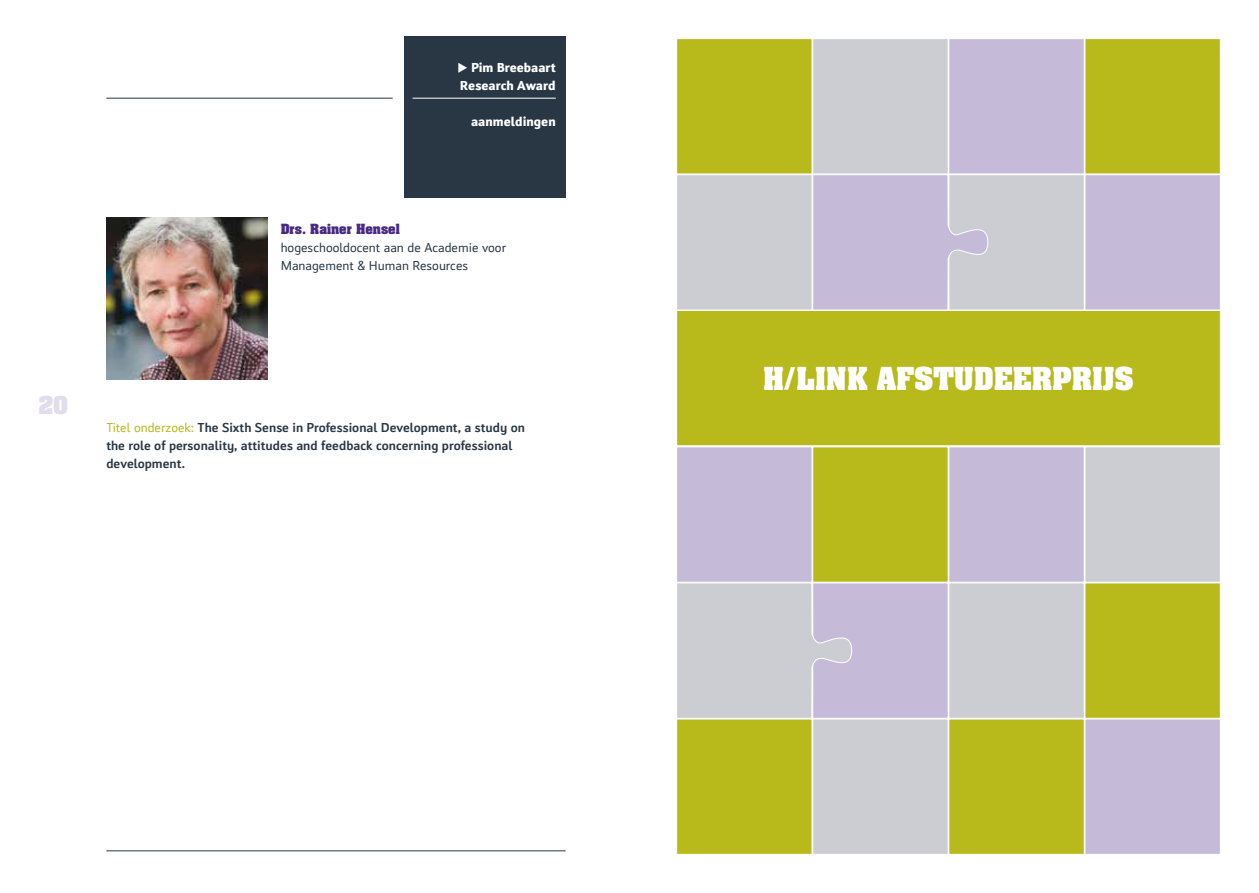
<style>
.page{position:relative;width:1259px;height:893px;background:#fff}
.page>*{position:absolute;margin:0;border:0;box-sizing:border-box;transform-origin:0 0}
.t1{font:700 27px "Aachen Std";color:#fff}
.t2{font:700 21px "Aachen Std";color:#e2dcec}
.t3{font:700 13.5px/18px "Insider";color:#293745}
.t4{font:13.5px/18px "Insider";color:#293745}
.t5{font:900 13.5px/18px "Insider";color:#fff}
.t6{font:700 12px "Aachen Std";color:#4a2b83}
.s1{font-weight:400;color:#b8b91b}
</style>
<div class="page">
<div style="left:404px;top:36px;width:162px;height:162px;background:#293745"></div>
<hr style="left:106px;top:98px;width:287px;height:1px;background:#293745">
<hr style="left:106px;top:850px;width:460px;height:1px;background:#293745">
<hr style="left:412px;top:98px;width:144px;height:1px;background:#fff">
<div style="left:676px;top:310px;width:544px;height:136px;background:#b8b91b"></div>
<svg style="left:676px;top:38px;width:545px;height:273px;background:#c2be8a"></svg>
<svg style="left:812px;top:38px;width:176px;height:408px"></svg>
<svg style="left:852px;top:446px;width:369px;height:409px;background:#c4c199"></svg>
<svg style="left:676px;top:145px;width:176px;height:710px"></svg>
<img style="left:106px;top:217px;width:162px;height:162px">
<p class="t5" style="left:457px;top:58px;width:100px">◆ Pim Breebaart<br>Research Award</p>
<p class="t5" style="left:471px;top:112px;width:86px">aanmeldingen</p>
<p class="t6" style="left:281px;top:220px;width:121px">Drs. Rainer Hensel</p>
<p class="t4" style="left:281px;top:238px;width:227px">hogeschooldocent aan de Academie voor<br>Management &amp; Human Resources</p>
<h2 class="t2" style="left:38px;top:390px;width:31px">20</h2>
<p class="t3" style="left:106px;top:418px;width:420px"><span class="s1">Titel onderzoek:</span> The Sixth Sense in Professional Development, a study on the role of personality, attitudes and feedback concerning professional development.</p>
<h1 class="t1" style="left:763px;top:359px;width:372px">H<sup>/</sup>LINK AFSTUDEERPRIJS</h1>
</div>
